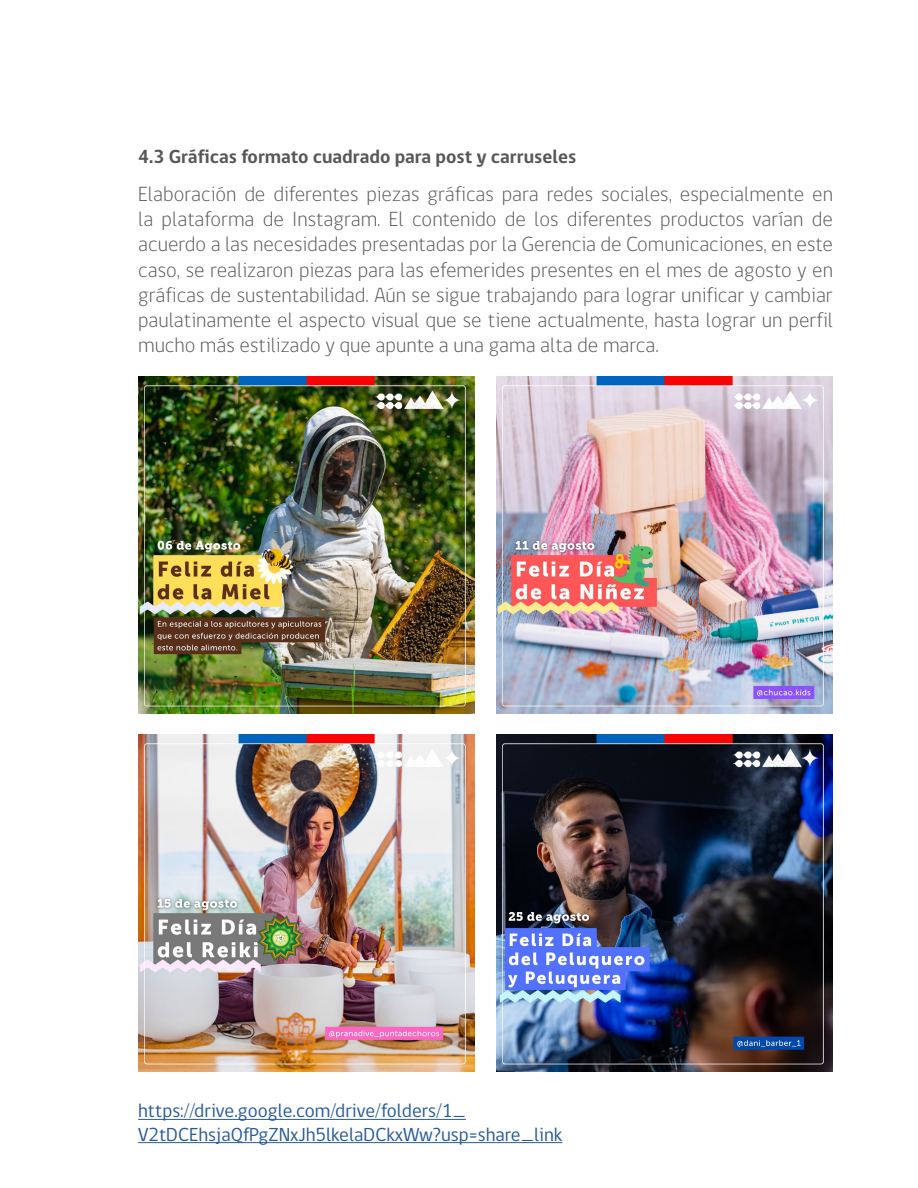
<style>
.page{position:relative;width:918px;height:1188px;background:#fff}
.page>*{position:absolute;margin:0;border:0;box-sizing:border-box;transform-origin:0 0}
.t1{font:300 21px/25.2px "gob CL";color:#575756;text-align:justify}
.t2{font:19.35px/23.2px "gob CL";color:#275b9b}
.t3{font:700 19.35px "gob CL";color:#575756}
</style>
<div class="page">
<img style="left:138px;top:377px;width:337px;height:336px">
<img style="left:496px;top:377px;width:337px;height:336px">
<img style="left:138px;top:735px;width:337px;height:336px">
<img style="left:496px;top:735px;width:337px;height:336px">
<hr style="left:138px;top:1119px;width:328px;height:1px;background:#275b9b">
<hr style="left:138px;top:1142px;width:424px;height:1px;background:#275b9b">
<p class="t3" style="left:138px;top:144px;width:440px">4.3 Gráficas formato cuadrado para post y carruseles</p>
<p class="t1" style="left:138px;top:182px;width:696px">Elaboración de diferentes piezas gráficas para redes sociales, especialmente en la plataforma de Instagram. El contenido de los diferentes productos varían de acuerdo a las necesidades presentadas por la Gerencia de Comunicaciones, en este caso, se realizaron piezas para las efemerides presentes en el mes de agosto y en gráficas de sustentabilidad. Aún se sigue trabajando para lograr unificar y cambiar paulatinamente el aspecto visual que se tiene actualmente, hasta lograr un perfil mucho más estilizado y que apunte a una gama alta de marca.</p>
<p class="t2" style="left:138px;top:1100px;width:426px">https://drive.google.com/drive/folders/1_<br>V2tDCEhsjaQfPgZNxJh5lkelaDCkxWw?usp=share_link</p>
</div>
